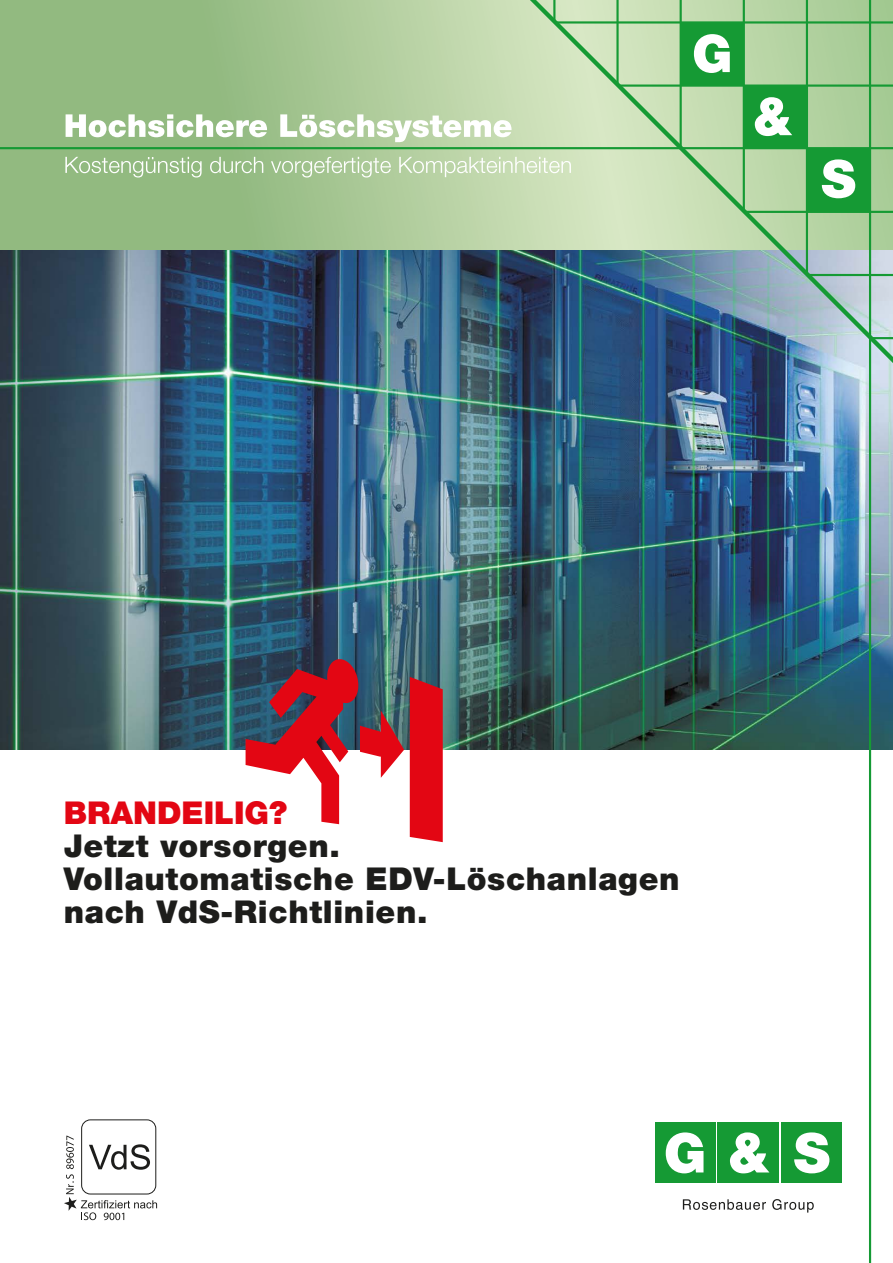
<style>
.page{position:relative;width:893px;height:1263px;background:#fff}
.page>*{position:absolute;margin:0;border:0;box-sizing:border-box;transform-origin:0 0}
.t1{font:900 51.9px "Helvetica Neue";color:#fff}
.t2{font:900 31.5px/33px "Helvetica Neue";letter-spacing:.02em;color:#1d1d1b}
.t3{font:900 31.5px "Helvetica Neue";color:#e30613}
</style>
<div class="page">
<svg style="left:0;top:0;width:446px;height:251px;background:#9bbf89"></svg>
<img style="left:0;top:251px;width:893px;height:499px">
<svg style="left:65px;top:157px;width:381px;height:21px;background:#afcc9f"></svg>
<svg style="left:66px;top:114px;width:380px;height:28px"></svg>
<svg style="left:246px;top:657px;width:197px;height:185px"></svg>
<svg style="left:64px;top:1119px;width:93px;height:101px"></svg>
<div style="left:655px;top:1123px;width:60px;height:60px;background:#159a34"></div>
<svg style="left:666px;top:1132px;width:37px;height:41px"></svg>
<div style="left:718px;top:1123px;width:61px;height:60px;background:#159a34"></div>
<svg style="left:730px;top:1132px;width:39px;height:41px"></svg>
<div style="left:782px;top:1123px;width:60px;height:60px;background:#159a34"></div>
<svg style="left:794px;top:1132px;width:35px;height:41px"></svg>
<svg style="left:683px;top:1199px;width:131px;height:13px"></svg>
<img style="left:446px;top:0;width:447px;height:445px">
<hr style="left:806px;top:0;width:2px;height:275px;background:#159a34">
<hr style="left:743px;top:0;width:2px;height:211px;background:#159a34">
<hr style="left:680px;top:0;width:2px;height:148px;background:#159a34">
<hr style="left:616px;top:0;width:3px;height:85px;background:#159a34">
<hr style="left:553px;top:0;width:2px;height:20px;background:#159a34">
<hr style="left:556px;top:21px;width:337px;height:3px;background:#159a34">
<hr style="left:618px;top:85px;width:275px;height:2px;background:#159a34">
<hr style="left:744px;top:211px;width:149px;height:2px;background:#159a34">
<hr style="left:807px;top:274px;width:86px;height:2px;background:#159a34">
<hr style="left:870px;top:337px;width:23px;height:2px;background:#159a34">
<hr style="left:0;top:147px;width:893px;height:2px;background:#159a34">
<hr style="left:869px;top:0;width:2px;height:1263px;background:#159a34">
<div style="left:807px;top:148px;width:63px;height:63px;background:#159a34"></div>
<div style="left:744px;top:86px;width:64px;height:63px;background:#159a34"></div>
<div style="left:681px;top:23px;width:63px;height:63px;background:#159a34"></div>
<h1 class="t1" style="left:692px;top:23px;width:42px">G</h1>
<h1 class="t1" style="left:753px;top:86px;width:40px">&amp;</h1>
<h1 class="t1" style="left:821px;top:148px;width:36px">S</h1>
<p class="t3" style="left:64px;top:794px;width:225px">BRANDEILIG?</p>
<p class="t2" style="left:64px;top:829px;width:617px">Jetzt vorsorgen.<br>Vollautomatische EDV-Löschanlagen nach VdS-Richtlinien.</p>
</div>
